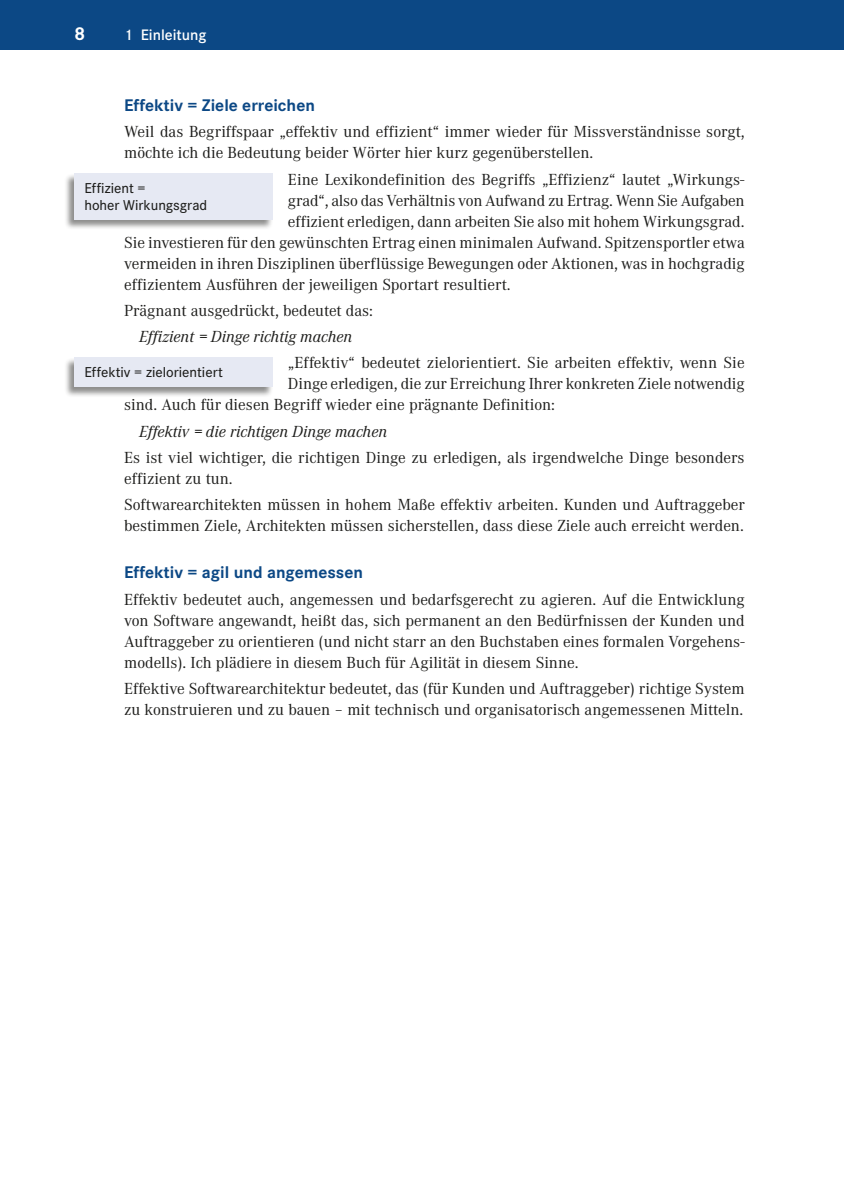
<style>
.page{position:relative;width:844px;height:1191px;background:#fff}
.page>*{position:absolute;margin:0;border:0;box-sizing:border-box;transform-origin:0 0}
.t1{font:700 19.25px "Corporate S Pro";color:#fff}
.t2{font:700 17.5px "Corporate S Pro";color:#0c4885}
.t3{font:16.62px/21px "Corporate A Pro";color:#1d1d1b}
.t4{font:italic 16.62px "Corporate A Pro";color:#1d1d1b}
.t5{font:600 15.75px "Corporate S Pro";color:#fff}
.t6{font:500 14.88px/16.6px "Corporate S Pro";color:#1d1d1b}
</style>
<div class="page">
<div style="left:0;top:0;width:843px;height:50px;background:#0c4885"></div>
<div style="left:64px;top:173px;width:209px;height:57px;background:#1d1d1b;opacity:.5"></div>
<div style="left:74px;top:173px;width:199px;height:47px;background:#e6e9f3"></div>
<div style="left:64px;top:357px;width:209px;height:40px;background:#1d1d1b;opacity:.5"></div>
<div style="left:74px;top:357px;width:199px;height:30px;background:#e6e9f3"></div>
<p class="t1" style="left:74px;top:18px;width:12px">8</p>
<p class="t5" style="left:124px;top:23px;width:84px">1 Einleitung</p>
<p class="t2" style="left:124px;top:91px;width:192px">Effektiv = Ziele erreichen</p>
<p class="t3" style="left:124px;top:121px;width:622px">Weil das Begriffspaar „effektiv und effizient“ immer wieder für Missverständnisse sorgt, möchte ich die Bedeutung beider Wörter hier kurz gegenüberstellen.</p>
<p class="t3" style="left:288px;top:168px;width:458px">Eine Lexikondefinition des Begriffs „Effizienz“ lautet „Wirkungs-</p>
<p class="t3" style="left:288px;top:189px;width:458px">grad“, also das Verhältnis von Aufwand zu Ertrag. Wenn Sie Aufgaben</p>
<p class="t3" style="left:288px;top:210px;width:458px">effizient erledigen, dann arbeiten Sie also mit hohem Wirkungsgrad.</p>
<p class="t3" style="left:124px;top:231px;width:622px">Sie investieren für den gewünschten Ertrag einen minimalen Aufwand. Spitzensportler etwa</p>
<p class="t3" style="left:124px;top:252px;width:622px">vermeiden in ihren Disziplinen überflüssige Bewegungen oder Aktionen, was in hochgradig</p>
<p class="t3" style="left:124px;top:273px;width:388px">effizientem Ausführen der jeweiligen Sportart resultiert.</p>
<p class="t3" style="left:124px;top:299px;width:250px">Prägnant ausgedrückt, bedeutet das:</p>
<p class="t4" style="left:139px;top:325px;width:215px">Effizient = Dinge richtig machen</p>
<p class="t3" style="left:288px;top:352px;width:458px">„Effektiv“ bedeutet zielorientiert. Sie arbeiten effektiv, wenn Sie</p>
<p class="t3" style="left:288px;top:373px;width:458px">Dinge erledigen, die zur Erreichung Ihrer konkreten Ziele notwendig</p>
<p class="t3" style="left:124px;top:394px;width:432px">sind. Auch für diesen Begriff wieder eine prägnante Definition:</p>
<p class="t4" style="left:139px;top:419px;width:250px">Effektiv = die richtigen Dinge machen</p>
<p class="t3" style="left:124px;top:446px;width:622px">Es ist viel wichtiger, die richtigen Dinge zu erledigen, als irgendwelche Dinge besonders effizient zu tun.</p>
<p class="t3" style="left:124px;top:493px;width:622px">Softwarearchitekten müssen in hohem Maße effektiv arbeiten. Kunden und Auftraggeber bestimmen Ziele, Architekten müssen sicherstellen, dass diese Ziele auch erreicht werden.</p>
<p class="t2" style="left:124px;top:559px;width:240px">Effektiv = agil und angemessen</p>
<p class="t3" style="left:124px;top:588px;width:622px;text-align:justify">Effektiv bedeutet auch, angemessen und bedarfsgerecht zu agieren. Auf die Entwicklung von Software angewandt, heißt das, sich permanent an den Bedürfnissen der Kunden und Auftraggeber zu orientieren (und nicht starr an den Buchstaben eines formalen Vorgehens&shy;modells). Ich plädiere in diesem Buch für Agilität in diesem Sinne.</p>
<p class="t3" style="left:124px;top:677px;width:622px">Effektive Softwarearchitektur bedeutet, das (für Kunden und Auftraggeber) richtige System zu konstruieren und zu bauen – mit technisch und organisatorisch angemessenen Mitteln.</p>
<p class="t6" style="left:84px;top:179px;width:124px">Effizient =<br>hoher Wirkungsgrad</p>
<p class="t6" style="left:84px;top:363px;width:140px">Effektiv = zielorientiert</p>
</div>
